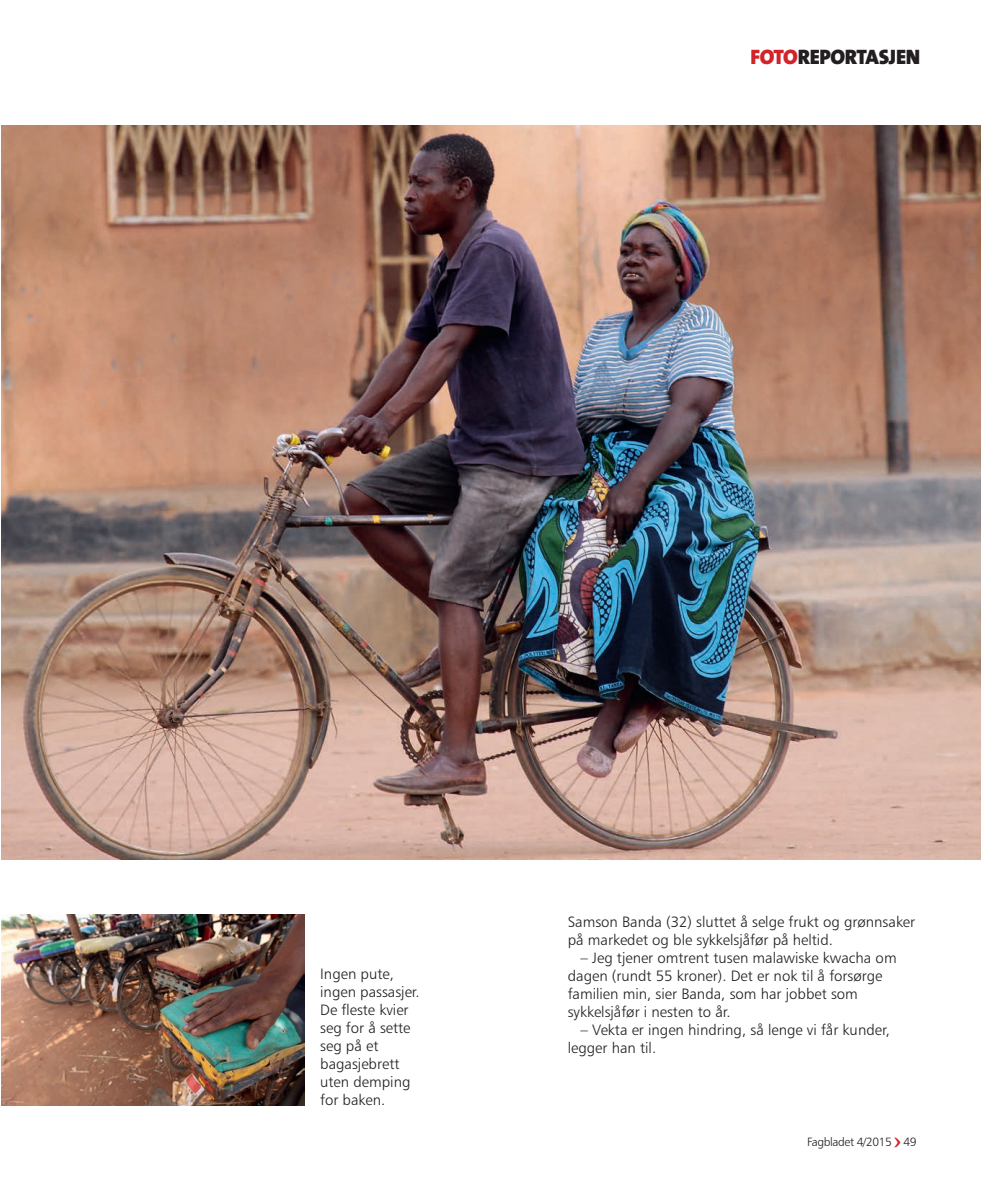
<style>
.page{position:relative;width:981px;height:1194px;background:#fff}
.page>*{position:absolute;margin:0;border:0;box-sizing:border-box;transform-origin:0 0}
.t1{font:900 21px "The Mix";letter-spacing:-.015em;color:#231f20}
.t2{font:15px/18px "Humanist 777 BT Light B";color:#231f20}
.t3{font:12px "Humanist 777 BT Light B";letter-spacing:-.03em;color:#231f20}
.s1{color:#d1232a}
.s2{font-family:"Fagbladet Pil";color:#d1232a}
</style>
<div class="page">
<img style="left:1px;top:125px;width:979px;height:734px">
<img style="left:1px;top:914px;width:303px;height:191px">
<h1 class="t1" style="left:750px;top:43px;width:171px"><span class="s1">FOTO</span>REPORTASJEN</h1>
<p class="t2" style="left:320px;top:963px;width:101px">Ingen pute, ingen passasjer.<br>De fleste kvier seg for å sette seg på et bagasjebrett uten demping for baken.</p>
<p class="t2" style="left:567px;top:912px;width:349px">Samson Banda (32) sluttet å selge frukt og grønnsaker på markedet og ble sykkelsjåfør på heltid.</p>
<p class="t2" style="left:567px;top:948px;width:330px;text-indent:13px">– Jeg tjener omtrent tusen malawiske kwacha om dagen (rundt 55 kroner). Det er nok til å forsørge familien min, sier Banda, som har jobbet som sykkelsjåfør i nesten to år.</p>
<p class="t2" style="left:567px;top:1020px;width:324px;text-indent:13px">– Vekta er ingen hindring, så lenge vi får kunder, legger han til.</p>
<p class="t3" style="left:807px;top:1134px;width:111px">Fagbladet 4/2015 <span class="s2">&lt;</span> 49</p>
</div>
